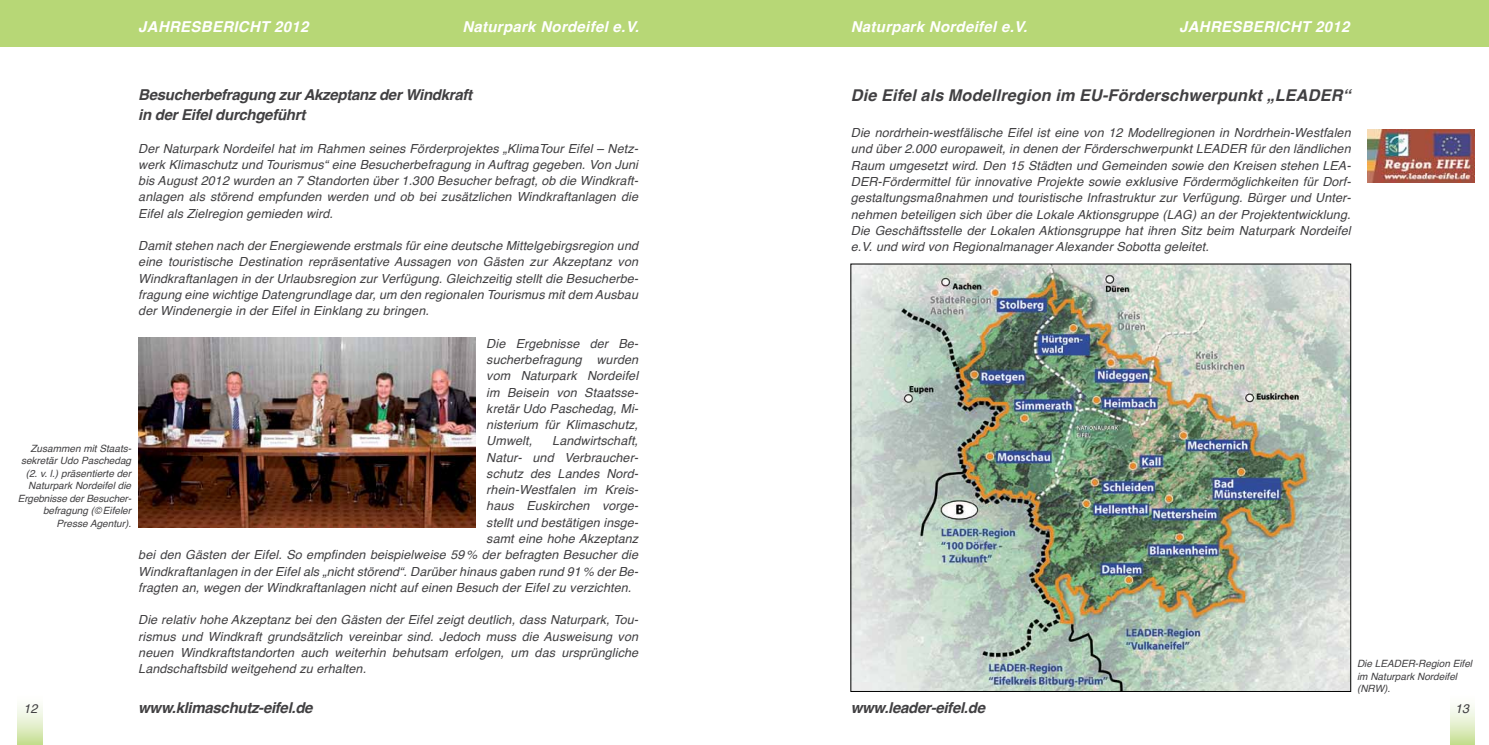
<style>
.page{position:relative;width:1489px;height:745px;background:#fff}
.page>*{position:absolute;margin:0;border:0;box-sizing:border-box;transform-origin:0 0}
.t1{font:italic 700 16.25px "Helvetica";letter-spacing:.01em;color:#414042}
.t2{font:italic 700 15px/20px "Helvetica";letter-spacing:-.02em;color:#414042}
.t3{font:italic 700 15px "Helvetica";letter-spacing:.02em;color:#fff}
.t4{font:italic 12.5px/16.2px "Helvetica";letter-spacing:.01em;color:#414042;text-align:justify}
.t5{font:italic 10px/12.5px "Helvetica";color:#414042;text-align:right}
</style>
<div class="page">
<div style="left:18px;top:691px;width:25px;height:53px;background:linear-gradient(to bottom,#fff,#cce2a0)"></div>
<div style="left:0;top:0;width:744px;height:46px;background:#b7d776"></div>
<div style="left:744px;top:0;width:744px;height:46px;background:#b7d776"></div>
<svg style="left:1450px;top:705px;width:24px;height:39px"></svg>
<img style="left:138px;top:337px;width:337px;height:190px">
<img style="left:852px;top:265px;width:496px;height:424px">
<img style="left:1367px;top:129px;width:106px;height:53px">
<p class="t3" style="left:138px;top:14px;width:172px">JAHRESBERICHT 2012</p>
<p class="t3" style="left:462px;top:14px;width:178px">Naturpark Nordeifel e.V.</p>
<p class="t3" style="left:850px;top:14px;width:178px">Naturpark Nordeifel e.V.</p>
<p class="t3" style="left:1179px;top:14px;width:172px">JAHRESBERICHT 2012</p>
<p class="t2" style="left:138px;top:85px;width:335px">Besucherbefragung zur Akzeptanz der Windkraft in der Eifel durchgeführt</p>
<p class="t4" style="left:138px;top:140px;width:501px">Der Naturpark Nordeifel hat im Rahmen seines Förderprojektes „KlimaTour Eifel – Netz&shy;werk Klimaschutz und Tourismus“ eine Besucherbefragung in Auftrag gegeben. Von Juni bis August 2012 wurden an 7 Standorten über 1.300 Besucher befragt, ob die Windkraft&shy;anlagen als störend empfunden werden und ob bei zusätzlichen Windkraftanlagen die Eifel als Zielregion gemieden wird.</p>
<p class="t4" style="left:138px;top:238px;width:501px">Damit stehen nach der Energiewende erstmals für eine deutsche Mittelgebirgsregion und eine touristische Destination repräsentative Aussagen von Gästen zur Akzeptanz von Windkraftanlagen in der Urlaubsregion zur Verfügung. Gleichzeitig stellt die Besucherbe&shy;fragung eine wichtige Datengrundlage dar, um den regionalen Tourismus mit dem Ausbau der Windenergie in der Eifel in Einklang zu bringen.</p>
<p class="t4" style="left:486px;top:335px;width:154px">Die Ergebnisse der Be&shy;sucherbefragung wurden vom Naturpark Nordeifel im Beisein von Staatsse&shy;kretär Udo Paschedag, Mi&shy;nisterium für Klimaschutz, Umwelt,</p>
<p class="t4" style="left:552px;top:433px;width:87px">Landwirtschaft,</p>
<p class="t4" style="left:486px;top:449px;width:153px">Natur- und Verbraucher-</p>
<p class="t4" style="left:486px;top:465px;width:153px">schutz des Landes Nord-</p>
<p class="t4" style="left:486px;top:481px;width:153px">rhein-Westfalen im Kreis-</p>
<p class="t4" style="left:486px;top:498px;width:154px">haus Euskirchen vorge-</p>
<p class="t4" style="left:486px;top:514px;width:153px">stellt und bestätigen insge-</p>
<p class="t4" style="left:486px;top:530px;width:153px">samt eine hohe Akzeptanz</p>
<p class="t4" style="left:138px;top:546px;width:501px">bei den Gästen der Eifel. So empfinden beispielweise 59 % der befragten Besucher die</p>
<p class="t4" style="left:138px;top:563px;width:501px">Windkraftanlagen in der Eifel als „nicht störend“. Darüber hinaus gaben rund 91% der Be-</p>
<p class="t4" style="left:138px;top:579px;width:494px">fragten an, wegen der Windkraftanlagen nicht auf einen Besuch der Eifel zu verzichten.</p>
<p class="t4" style="left:138px;top:611px;width:501px">Die relativ hohe Akzeptanz bei den Gästen der Eifel zeigt deutlich, dass Naturpark, Tou&shy;rismus und Windkraft grundsätzlich vereinbar sind. Jedoch muss die Ausweisung von neuen Windkraftstandorten auch weiterhin behutsam erfolgen, um das ursprüngliche Landschaftsbild weitgehend zu erhalten.</p>
<p class="t5" style="left:18px;top:442px;width:115px">Zusammen mit Staats&shy;sekretär Udo Paschedag (2. v. l.) präsentierte der<br>Naturpark Nordeifel die<br>Ergebnisse der Besucher&shy;befragung (©Eifeler<br>Presse Agentur).</p>
<h1 class="t1" style="left:850px;top:82px;width:501px">Die Eifel als Modellregion im EU-Förderschwerpunkt „LEADER“</h1>
<p class="t4" style="left:850px;top:125px;width:501px">Die nordrhein-westfälische Eifel ist eine von 12 Modellregionen in Nordrhein-Westfalen und über 2.000 europaweit, in denen der Förderschwerpunkt LEADER für den ländlichen Raum umgesetzt wird. Den 15 Städten und Gemeinden sowie den Kreisen stehen LEA-DER-Fördermittel für innovative Projekte sowie exklusive Fördermöglichkeiten für Dorf&shy;gestaltungsmaßnahmen und touristische Infrastruktur zur Verfügung. Bürger und Unter&shy;nehmen beteiligen sich über die Lokale Aktionsgruppe (LAG) an der Projektentwicklung.<br>Die Geschäftsstelle der Lokalen Aktionsgruppe hat ihren Sitz beim Naturpark Nordeifel e.V. und wird von Regionalmanager Alexander Sobotta geleitet.</p>
<p class="t5" style="left:1356px;top:657px;width:117px;text-align:left">Die LEADER-Region Eifel im Naturpark Nordeifel (NRW).</p>
<p class="t2" style="left:138px;top:697px;width:176px">www.klimaschutz-eifel.de</p>
<p class="t2" style="left:850px;top:697px;width:136px">www.leader-eifel.de</p>
<p class="t4" style="left:24px;top:700px;width:16px">12</p>
<p class="t4" style="left:1454px;top:700px;width:16px">13</p>
</div>
